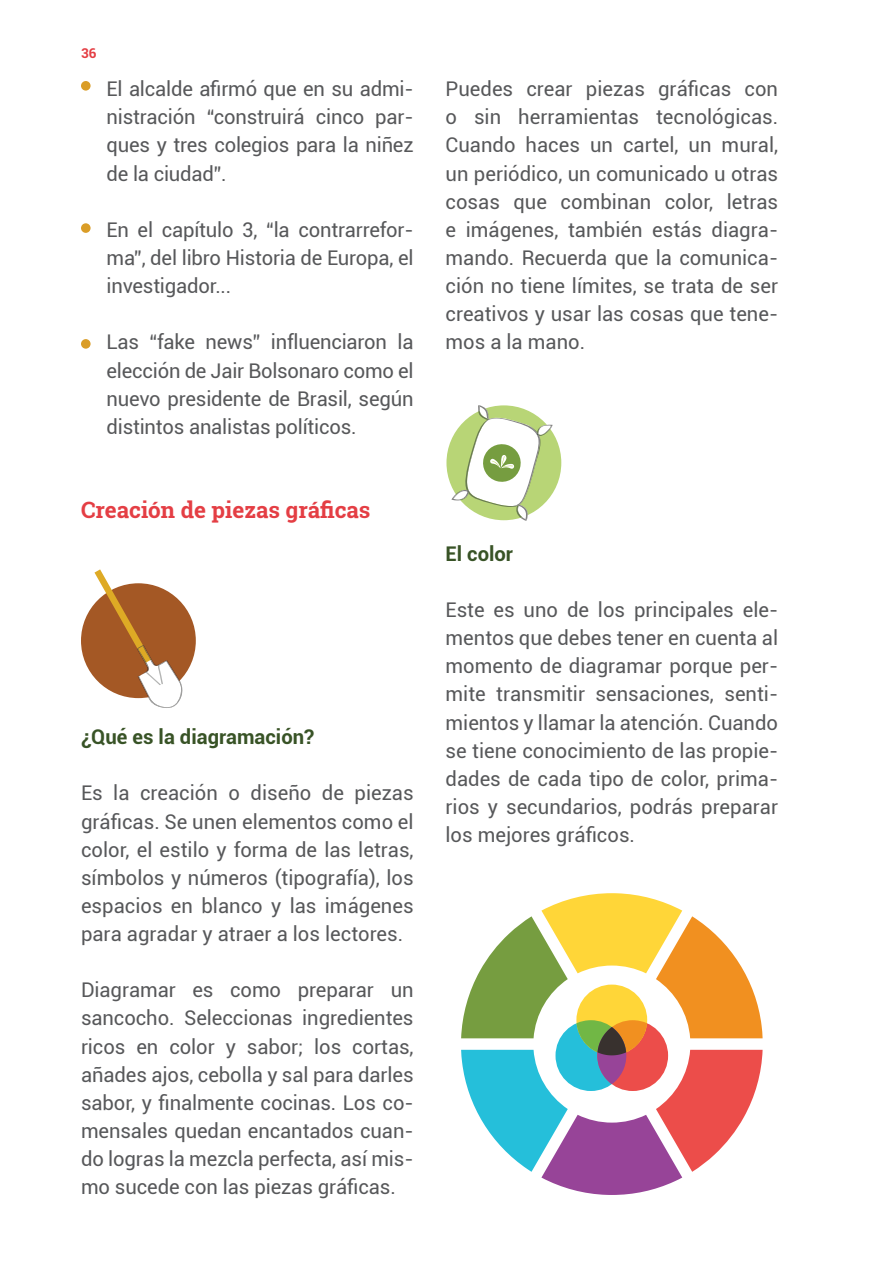
<style>
.page{position:relative;width:893px;height:1276px;background:#fff}
.page>*{position:absolute;margin:0;border:0;box-sizing:border-box;transform-origin:0 0}
.t1{font:700 22.5px "Roboto Slab";color:#e43e44}
.t2{font:20.25px/28.1px "Roboto";letter-spacing:-.005em;color:#57585a;text-align:justify}
.t3{font:700 20.25px "Roboto";color:#385326}
.t4{font:700 13.5px "Roboto";color:#e43e44}
</style>
<div class="page">
<div style="left:81px;top:583px;width:115px;height:115px;background:#a45825;border-radius:50%"></div>
<svg style="left:94px;top:569px;width:88px;height:139px"></svg>
<div style="left:446px;top:405px;width:115px;height:115px;background:#b8d576;border-radius:50%"></div>
<svg style="left:452px;top:405px;width:101px;height:116px"></svg>
<svg style="left:492px;top:461px;width:8px;height:5px"></svg>
<svg style="left:461px;top:893px;width:302px;height:302px"></svg>
<div style="left:81px;top:223px;width:10px;height:10px;background:#da9d27;border-radius:50%"></div>
<div style="left:81px;top:339px;width:10px;height:10px;background:#da9d27;border-radius:50%"></div>
<div style="left:81px;top:81px;width:10px;height:10px;background:#da9d27;border-radius:50%"></div>
<p class="t4" style="left:81px;top:44px;width:17px">36</p>
<p class="t2" style="left:107px;top:74px;width:309px">El alcalde afirmó que en su admi&shy;nistración “construirá cinco par&shy;ques y tres colegios para la niñez de la ciudad”.</p>
<p class="t2" style="left:107px;top:215px;width:309px">En el capítulo 3, “la contrarrefor&shy;ma”, del libro Historia de Europa, el investigador...</p>
<p class="t2" style="left:107px;top:327px;width:309px">Las “fake news” influenciaron la elección de Jair Bolsonaro como el nuevo presidente de Brasil, según distintos analistas políticos.</p>
<p class="t1" style="left:81px;top:494px;width:291px">Creación de piezas gráficas</p>
<p class="t3" style="left:81px;top:722px;width:235px">¿Qué es la diagramación?</p>
<p class="t2" style="left:81px;top:778px;width:334px">Es la creación o diseño de piezas gráficas. Se unen elementos como el color, el estilo y forma de las letras, símbolos y números (tipografía), los espacios en blanco y las imágenes para agradar y atraer a los lectores.</p>
<p class="t2" style="left:81px;top:975px;width:334px">Diagramar es como preparar un sancocho. Seleccionas ingredientes ricos en color y sabor; los cortas, añades ajos, cebolla y sal para darles sabor, y finalmente cocinas. Los co&shy;mensales quedan encantados cuan&shy;do logras la mezcla perfecta, así mis&shy;mo sucede con las piezas gráficas.</p>
<p class="t2" style="left:446px;top:74px;width:334px">Puedes crear piezas gráficas con o sin herramientas tecnológicas.<br>Cuando haces un cartel, un mural, un periódico, un comunicado u otras cosas que combinan color, letras e imágenes, también estás diagra&shy;mando. Recuerda que la comunica&shy;ción no tiene límites, se trata de ser creativos y usar las cosas que tene&shy;mos a la mano.</p>
<p class="t3" style="left:446px;top:539px;width:69px">El color</p>
<p class="t2" style="left:446px;top:595px;width:334px">Este es uno de los principales ele&shy;mentos que debes tener en cuenta al momento de diagramar porque per&shy;mite transmitir sensaciones, senti&shy;mientos y llamar la atención. Cuando se tiene conocimiento de las propie&shy;dades de cada tipo de color, prima&shy;rios y secundarios, podrás preparar los mejores gráficos.</p>
</div>
